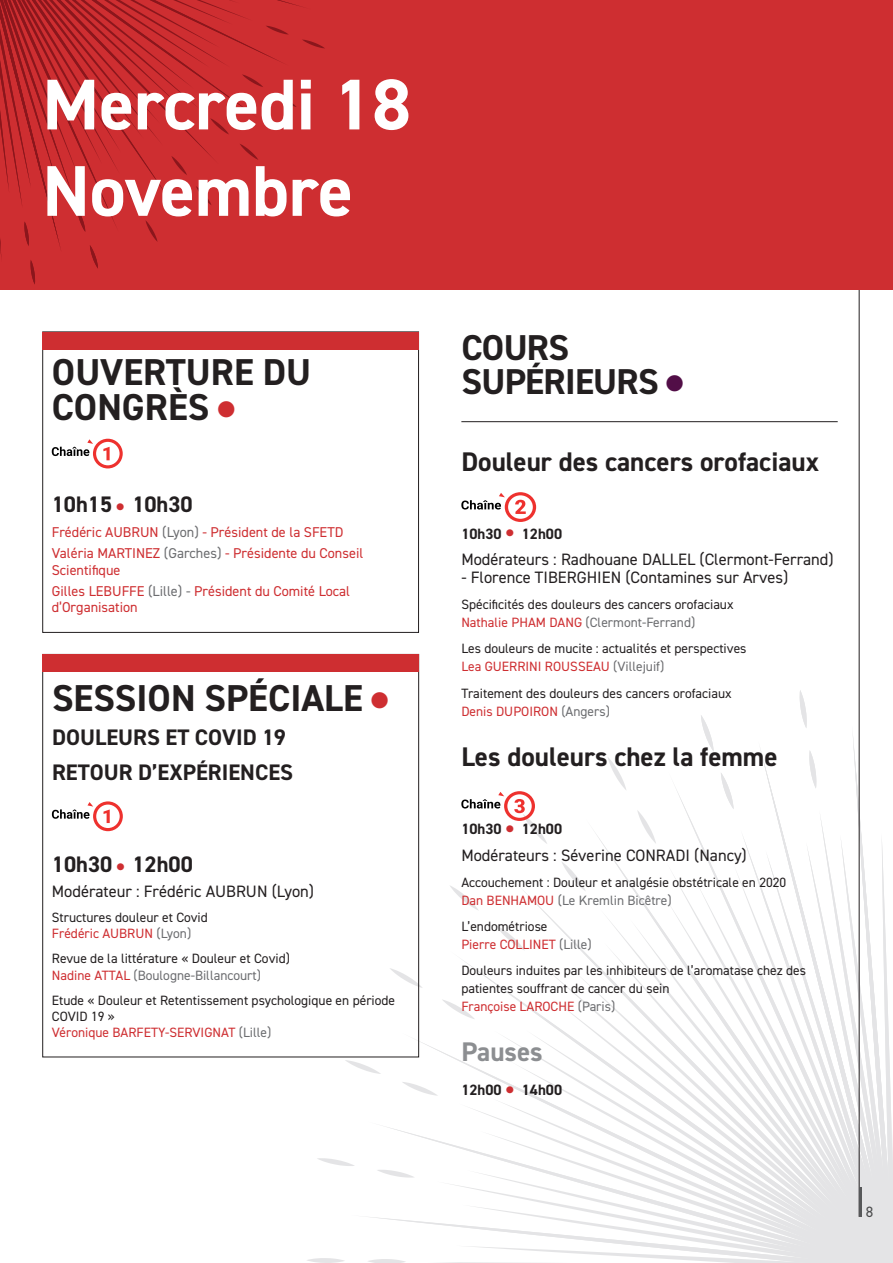
<style>
.page{position:relative;width:893px;height:1263px;background:#fff}
.page>*{position:absolute;margin:0;border:0;box-sizing:border-box;transform-origin:0 0}
.t1{font:700 72px/86.4px "DIN2014";color:#fff}
.t2{font:700 37.5px "DIN2014";color:#231f20}
.t3{font:700 36px "DIN2014";letter-spacing:-.02em;color:#231f20}
.t4{font:700 27px "DIN2014";color:#231f20}
.t5{font:700 27px "DIN2014";color:#8c8e91}
.t6{font:700 22.5px/34.5px "DIN2014";color:#231f20}
.t7{font:16.5px "DIN2014";color:#231f20}
.t8{font:700 15px "DIN2014";color:#231f20}
.t9{font:15px "DIN2014";color:#4b4c4d}
.t10{font:14.25px/20.7px "DIN2014";color:#ce2e31}
.t11{font:13.5px/17.5px "DIN2014";color:#231f20}
.s1{color:#520e47}
.s2{color:#ce2e31}
.s3{font-size:30px;color:#ce2e31}
.s4{color:#6c6d70}
</style>
<div class="page">
<hr style="left:859px;top:0;width:1px;height:1217px;background:#231f20">
<div style="left:0;top:0;width:893px;height:289px;background:#ce2e31"></div>
<svg style="left:0;top:0;width:325px;height:284px"></svg>
<hr style="left:461px;top:421px;width:377px;height:1px;background:#231f20">
<div style="left:43px;top:332px;width:376px;height:18px;background:#ce2e31"></div>
<svg style="left:52px;top:439px;width:71px;height:29px"></svg>
<div style="left:43px;top:654px;width:376px;height:18px;background:#ce2e31"></div>
<svg style="left:52px;top:801px;width:71px;height:30px"></svg>
<svg style="left:461px;top:492px;width:75px;height:30px"></svg>
<svg style="left:306px;top:690px;width:587px;height:573px"></svg>
<h1 class="t1" style="left:43px;top:61px;width:370px">Mercredi 18<br>Novembre</h1>
<h3 class="t3" style="left:462px;top:323px;width:109px">COURS</h3>
<h2 class="t2" style="left:52px;top:348px;width:261px">OUVERTURE DU</h2>
<h3 class="t3" style="left:462px;top:358px;width:223px">SUPÉRIEURS <span class="s1">●</span></h3>
<h2 class="t2" style="left:52px;top:382px;width:185px">CONGRÈS <span class="s2">●</span></h2>
<h3 class="t6" style="left:52px;top:487px;width:142px">10h15 <span class="s3">•</span> 10h30</h3>
<p class="t10" style="left:52px;top:522px;width:313px">Frédéric AUBRUN <span class="s4">(Lyon)</span> - Président de la SFETD<br>Valéria MARTINEZ <span class="s4">(Garches)</span> - Présidente du Conseil</p>
<p class="t10" style="left:52px;top:559px;width:300px">Scientifique<br>Gilles LEBUFFE <span class="s4">(Lille) -</span> Président du Comité Local</p>
<p class="t10" style="left:52px;top:596px;width:87px">d’Organisation</p>
<h2 class="t2" style="left:52px;top:673px;width:338px">SESSION SPÉCIALE <span class="s2">●</span></h2>
<h3 class="t6" style="left:52px;top:720px;width:243px">DOULEURS ET COVID 19<br>RETOUR D’EXPÉRIENCES</h3>
<h3 class="t6" style="left:52px;top:847px;width:142px">10h30 <span class="s3">•</span> 12h00</h3>
<p class="t7" style="left:52px;top:881px;width:264px">Modérateur : Frédéric AUBRUN (Lyon)</p>
<p class="t11" style="left:52px;top:909px;width:158px;line-height:16.2px">Structures douleur et Covid<br><span class="s2">Frédéric AUBRUN</span> <span class="s4">(Lyon)</span></p>
<p class="t11" style="left:52px;top:950px;width:240px;line-height:16.2px">Revue de la littérature « Douleur et Covid)<br><span class="s2">Nadine ATTAL</span> <span class="s4">(Boulogne-Billancourt)</span></p>
<p class="t11" style="left:52px;top:991px;width:345px;line-height:16.4px">Etude « Douleur et Retentissement psychologique en période<br>COVID 19 »<br><span class="s2">Véronique BARFETY-SERVIGNAT</span> <span class="s4">(Lille)</span></p>
<h3 class="t4" style="left:461px;top:443px;width:359px">Douleur des cancers orofaciaux</h3>
<p class="t8" style="left:461px;top:523px;width:102px">10h30 <span class="s3">•</span> 12h00</p>
<p class="t7" style="left:461px;top:549px;width:374px">Modérateurs : Radhouane DALLEL (Clermont-Ferrand)</p>
<p class="t7" style="left:461px;top:567px;width:329px">- Florence TIBERGHIEN (Contamines sur Arves)</p>
<p class="t11" style="left:461px;top:596px;width:274px">Spécificités des douleurs des cancers orofaciaux<br><span class="s2">Nathalie PHAM DANG</span> <span class="s4">(Clermont-Ferrand)</span></p>
<p class="t11" style="left:461px;top:639px;width:287px">Les douleurs de mucite : actualités et perspectives<br><span class="s2">Lea GUERRINI ROUSSEAU</span> <span class="s4">(Villejuif)</span></p>
<p class="t11" style="left:461px;top:684px;width:272px">Traitement des douleurs des cancers orofaciaux<br><span class="s2">Denis DUPOIRON</span> <span class="s4">(Angers)</span></p>
<h3 class="t4" style="left:461px;top:739px;width:318px">Les douleurs chez la femme</h3>
<p class="t8" style="left:461px;top:819px;width:102px">10h30 <span class="s3">•</span> 12h00</p>
<p class="t7" style="left:461px;top:844px;width:287px">Modérateurs : Séverine CONRADI (Nancy)</p>
<p class="t11" style="left:461px;top:873px;width:326px">Accouchement : Douleur et analgésie obstétricale en 2020<br><span class="s2">Dan BENHAMOU</span> <span class="s4">(Le Kremlin Bicêtre)</span></p>
<p class="t11" style="left:461px;top:917px;width:132px">L’endométriose<br><span class="s2">Pierre COLLINET</span> <span class="s4">(Lille)</span></p>
<p class="t11" style="left:461px;top:961px;width:346px">Douleurs induites par les inhibiteurs de l’aromatase chez des patientes souffrant de cancer du sein<br><span class="s2">Françoise LAROCHE</span> <span class="s4">(Paris)</span></p>
<h3 class="t5" style="left:461px;top:1034px;width:83px">Pauses</h3>
<p class="t8" style="left:461px;top:1080px;width:102px">12h00 <span class="s3">•</span> 14h00</p>
<p class="t9" style="left:866px;top:1202px;width:9px">8</p>
</div>
